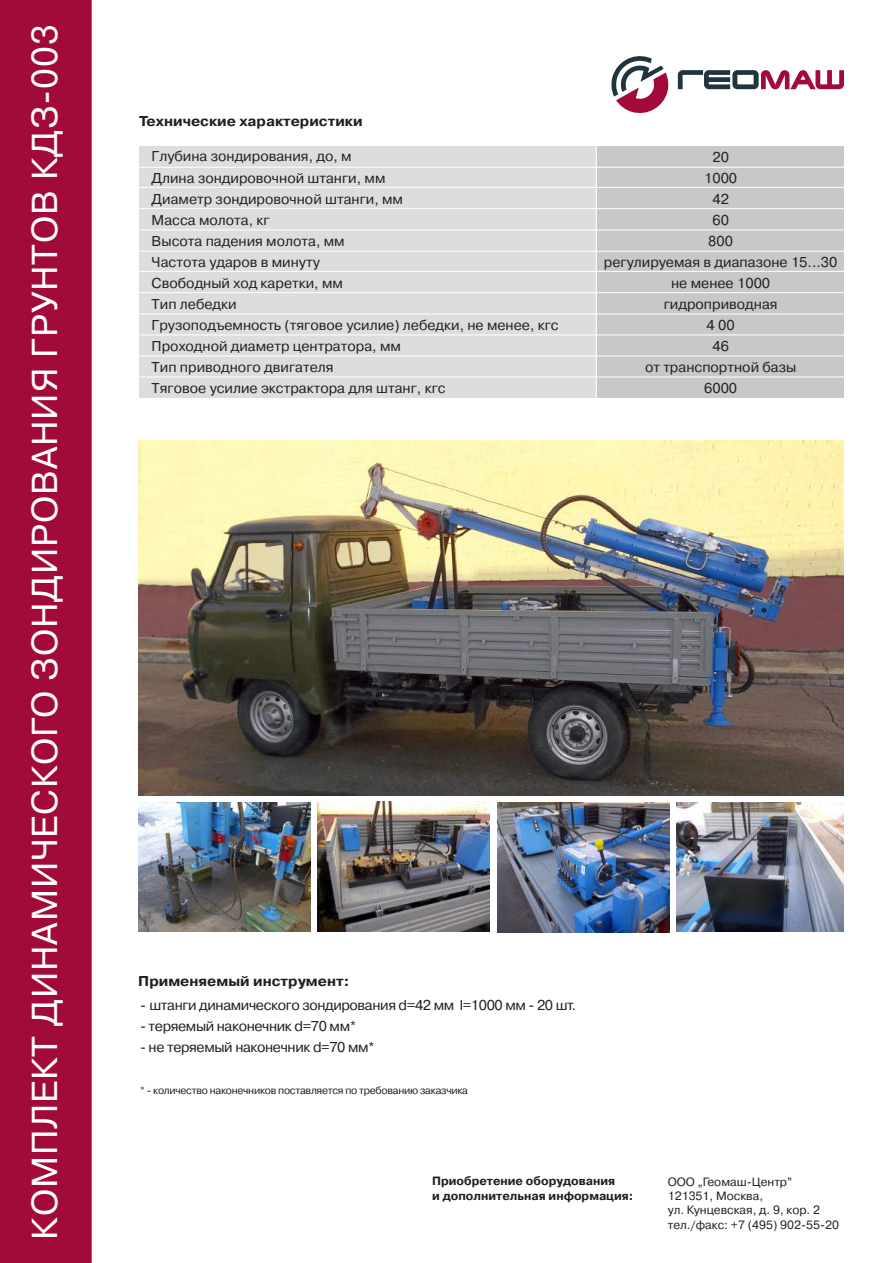
<style>
.page{position:relative;width:893px;height:1263px;background:#fff}
.page>*{position:absolute;margin:0;border:0;box-sizing:border-box;transform-origin:0 0}
.t1{font:36px "Pragmatica C";letter-spacing:.025em;color:#fff}
.t2{font:14.25px/21px "Pragmatica C";color:#231f20}
.t3{font:14.25px "Pragmatica C";letter-spacing:-.025em;color:#231f20}
.t4{font:700 14.25px "Pragmatica C";color:#231f20;scale:1.04 1}
.t5{font:12px/14.4px "Pragmatica C";color:#231f20}
.t6{font:700 12px/14.4px "Pragmatica C";color:#231f20}
.t7{font:10.5px "Pragmatica C";letter-spacing:-.025em;color:#231f20}
</style>
<div class="page">
<svg style="left:678px;top:70px;width:166px;height:19px"></svg>
<svg style="left:611px;top:56px;width:58px;height:57px"></svg>
<div style="left:0;top:0;width:92px;height:1263px;background:#a20a3a"></div>
<div style="left:596px;top:146px;width:247px;height:252px;background:#c7c8ca"></div>
<div style="left:139px;top:146px;width:457px;height:252px;background:#dcdddf"></div>
<hr style="left:115px;top:167px;width:729px;height:1px;background:#fff">
<hr style="left:115px;top:187px;width:729px;height:1px;background:#fff">
<hr style="left:115px;top:208px;width:729px;height:1px;background:#fff">
<hr style="left:115px;top:230px;width:729px;height:1px;background:#fff">
<hr style="left:115px;top:251px;width:729px;height:1px;background:#fff">
<hr style="left:115px;top:271px;width:729px;height:1px;background:#fff">
<hr style="left:596px;top:146px;width:1px;height:264px;background:#fff">
<hr style="left:115px;top:292px;width:729px;height:1px;background:#fff">
<hr style="left:126px;top:314px;width:729px;height:1px;background:#fff">
<hr style="left:126px;top:335px;width:729px;height:1px;background:#fff">
<hr style="left:126px;top:356px;width:729px;height:1px;background:#fff">
<hr style="left:126px;top:377px;width:729px;height:1px;background:#fff">
<img style="left:317px;top:802px;width:173px;height:130px">
<img style="left:497px;top:802px;width:172px;height:130px">
<img style="left:139px;top:440px;width:705px;height:355px">
<img style="left:676px;top:802px;width:168px;height:129px">
<img style="left:139px;top:803px;width:172px;height:129px">
<h1 class="t1" style="left:31px;top:1240px;width:1217px;rotate:-90deg">КОМПЛЕКТ ДИНАМИЧЕСКОГО ЗОНДИРОВАНИЯ ГРУНТОВ КДЗ-003</h1>
<p class="t4" style="left:139px;top:115px;width:216px">Технические характеристики</p>
<p class="t2" style="left:152px;top:147px;width:409px">Глубина зондирования, до, м<br>Длина зондировочной штанги, мм<br>Диаметр зондировочной штанги, мм<br>Масса молота, кг<br>Высота падения молота, мм<br>Частота ударов в минуту<br>Свободный ход каретки, мм<br>Тип лебедки<br>Грузоподъемность (тяговое усилие) лебедки, не менее, кгс<br>Проходной диаметр центратора, мм<br>Тип приводного двигателя<br>Тяговое усилие экстрактора для штанг, кгс</p>
<p class="t2" style="left:604px;top:148px;width:235px;text-align:center">20<br>1000<br>42<br>60<br>800<br>регулируемая в диапазоне 15...30 не менее 1000<br>гидроприводная<br>4 00<br>46<br>от транспортной базы<br>6000</p>
<p class="t4" style="left:138px;top:976px;width:204px">Применяемый инструмент:</p>
<p class="t3" style="left:140px;top:1000px;width:438px">- штанги динамического зондирования d=42 мм l=1000 мм - 20 шт.</p>
<p class="t3" style="left:140px;top:1021px;width:218px">- теряемый наконечник d=70 мм*</p>
<p class="t3" style="left:140px;top:1042px;width:236px">- не теряемый наконечник d=70 мм*</p>
<p class="t7" style="left:140px;top:1087px;width:329px">* - количество наконечников поставляется по требованию заказчика</p>
<p class="t6" style="left:432px;top:1175px;width:203px">Приобретение оборудования<br>и дополнительная информация:</p>
<p class="t5" style="left:668px;top:1175px;width:173px">ООО „Геомаш-Центр”<br>121351, Москва,<br>ул. Кунцевская, д. 9, кор. 2 тел./факс: +7 (495) 902-55-20</p>
</div>
